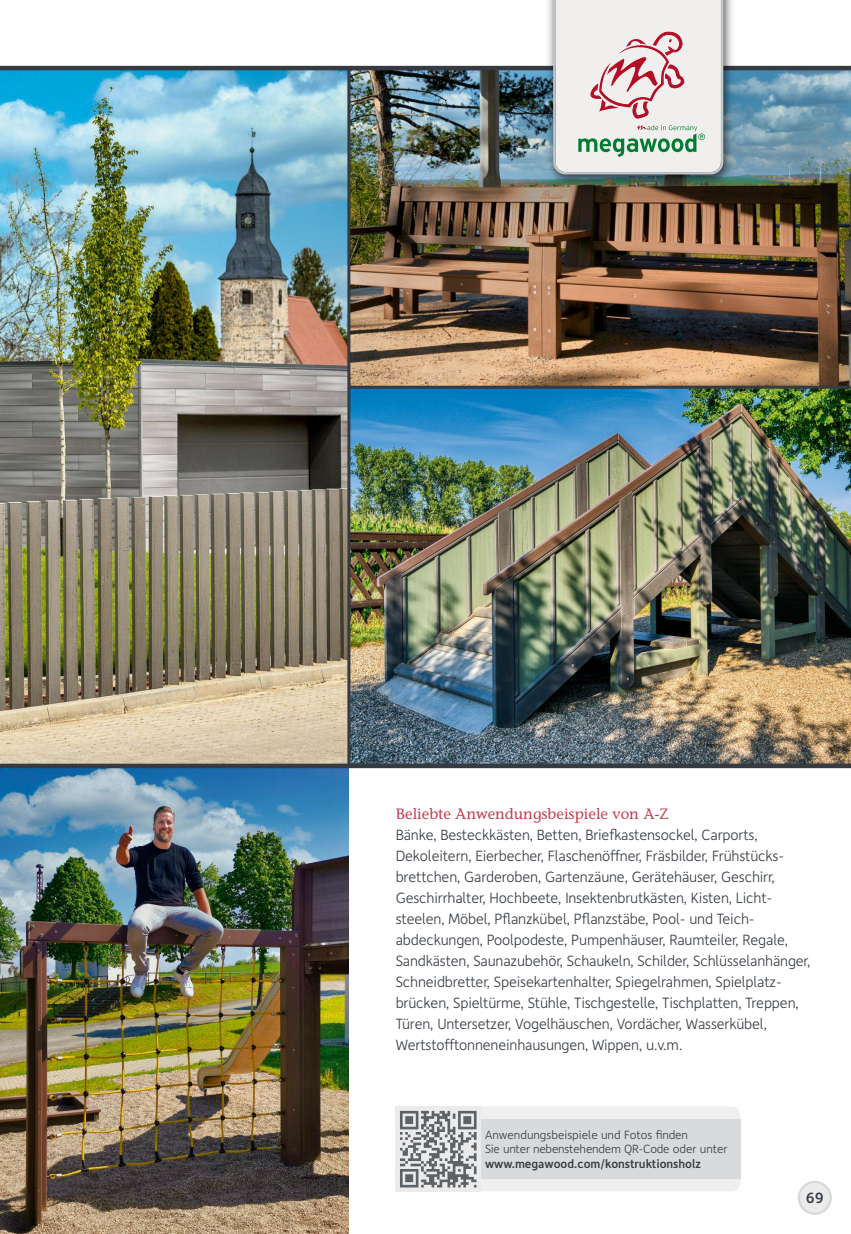
<style>
.page{position:relative;width:851px;height:1234px;background:#fff}
.page>*{position:absolute;margin:0;border:0;box-sizing:border-box;transform-origin:0 0}
.t1{font:300 15px/21px "Depot";letter-spacing:-.01em;color:#353b41}
.t2{font:15px "Stone Informal LT";color:#c33e51}
.t3{font:500 15px "Depot";color:#353b41}
.t4{font:300 12px/14.4px "Depot";color:#353b41}
.t5{font:500 12px "Depot";color:#353b41}
</style>
<div class="page">
<svg style="left:798px;top:1181px;width:33px;height:33px"></svg>
<img style="left:0;top:70px;width:347px;height:693px">
<img style="left:350px;top:70px;width:500px;height:315px">
<img style="left:350px;top:388px;width:500px;height:375px">
<hr style="left:347px;top:68px;width:3px;height:697px;background:#353b41">
<img style="left:0;top:768px;width:349px;height:465px">
<div style="left:0;top:763px;width:850px;height:5px;background:#353b41"></div>
<hr style="left:349px;top:385px;width:501px;height:3px;background:#353b41">
<div style="left:459px;top:1106px;width:281px;height:85px;background:#ebebec;border-radius:9px"></div>
<div style="left:395px;top:1106px;width:85px;height:85px;background:#ebebec"></div>
<div style="left:480px;top:1118px;width:260px;height:60px;background:#d6d8d9"></div>
<svg style="left:400px;top:1110px;width:76px;height:77px"></svg>
<hr style="left:0;top:66px;width:850px;height:4px;background:#353b41">
<img style="left:543px;top:0;width:195px;height:191px">
<svg style="left:553px;top:0;width:170px;height:174px;background:#e2dcda"></svg>
<p class="t2" style="left:395px;top:807px;width:274px">Beliebte Anwendungsbeispiele von A-Z</p>
<p class="t1" style="left:395px;top:825px;width:416px">Bänke, Besteckkästen, Betten, Briefkastensockel, Carports, Dekoleitern, Eierbecher, Flaschenöffner, Fräsbilder, Frühstücks&shy;brettchen, Garderoben, Gartenzäune, Gerätehäuser, Geschirr, Geschirrhalter, Hochbeete, Insektenbrutkästen, Kisten, Licht&shy;steelen, Möbel, Pflanzkübel, Pflanzstäbe, Pool- und Teich&shy;abdeckungen, Poolpodeste, Pumpenhäuser, Raumteiler, Regale, Sandkästen, Saunazubehör, Schaukeln, Schilder, Schlüsselanhänger, Schneidbretter, Speisekartenhalter, Spiegelrahmen, Spielplatz&shy;brücken, Spieltürme, Stühle, Tischgestelle, Tischplatten, Treppen, Türen, Untersetzer, Vogelhäuschen, Vordächer, Wasserkübel, Wertstofftonneneinhausungen, Wippen, u.v.m.</p>
<p class="t4" style="left:485px;top:1128px;width:244px">Anwendungsbeispiele und Fotos finden<br>Sie unter nebenstehendem QR-Code oder unter</p>
<p class="t5" style="left:485px;top:1159px;width:217px">www.megawood.com/konstruktionsholz</p>
<p class="t3" style="left:805px;top:1191px;width:19px">69</p>
</div>
